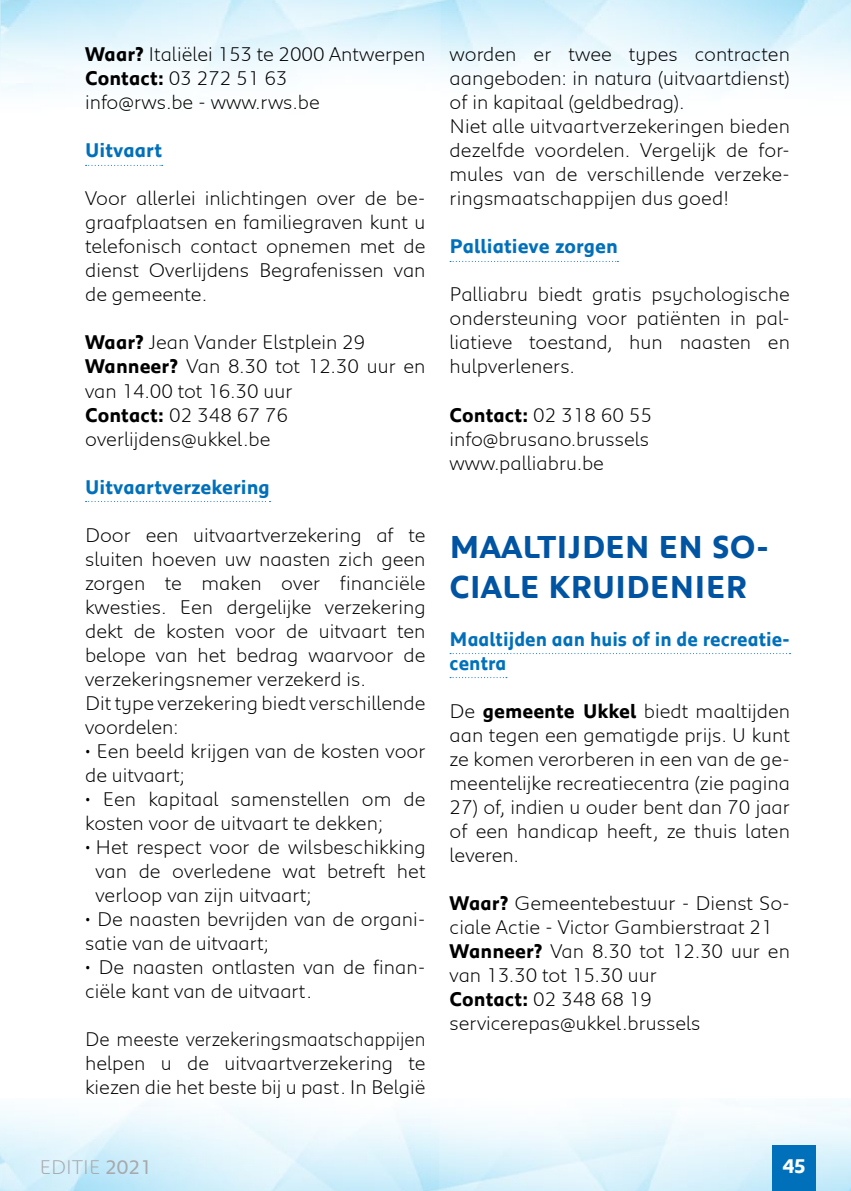
<style>
.page{position:relative;width:851px;height:1191px;background:#fff}
.page>*{position:absolute;margin:0;border:0;box-sizing:border-box;transform-origin:0 0}
.t1{font:700 32px/40px "Peugeot";color:#0054a2}
.t2{font:300 20px/24px "Peugeot";color:#000}
.t3{font:300 20px/24px "Peugeot";color:#000;text-align:justify;scale:.95 1}
.t4{font:700 20px "Peugeot";color:#0070bb}
.t5{font:700 20px/24px "Peugeot";color:#0070bb;scale:.96 1}
.t6{font:300 20px "Peugeot";color:#a7a9ac}
.t7{font:700 20px "Peugeot";color:#fff}
.s1{font-weight:700}
.s2{font-weight:400}
</style>
<div class="page">
<img style="left:0;top:1099px;width:850px;height:92px">
<div style="left:771px;top:1145px;width:44px;height:46px;background:#0070bb"></div>
<svg style="left:86px;top:165px;width:77px;height:1px"></svg>
<svg style="left:86px;top:501px;width:184px;height:1px"></svg>
<svg style="left:450px;top:261px;width:168px;height:1px"></svg>
<svg style="left:450px;top:653px;width:340px;height:1px"></svg>
<svg style="left:450px;top:677px;width:57px;height:1px"></svg>
<p class="t2" style="left:85px;top:43px;width:342px"><span class="s1">Waar?</span> Italiëlei 153 te 2000 Antwerpen<br><span class="s1">Contact:</span> 03 272 51 63<br>info@rws.be - www.rws.be</p>
<p class="t4" style="left:85px;top:139px;width:79px">Uitvaart</p>
<p class="t2" style="left:85px;top:187px;width:342px;text-align:justify">Voor allerlei inlichtingen over de be&shy;graafplaatsen en familiegraven kunt u telefonisch contact opnemen met de dienst Overlijdens Begrafenissen van de gemeente.</p>
<p class="t2" style="left:85px;top:331px;width:342px"><span class="s1">Waar?</span> Jean Vander Elstplein 29<br><span class="s1">Wanneer?</span> Van 8.30 tot 12.30 uur en van 14.00 tot 16.30 uur<br><span class="s1">Contact:</span> 02 348 67 76 overlijdens@ukkel.be</p>
<p class="t4" style="left:85px;top:475px;width:186px">Uitvaartverzekering</p>
<p class="t2" style="left:85px;top:523px;width:342px">Door een uitvaartverzekering af te sluiten hoeven uw naasten zich geen zorgen te maken over financiële kwesties. Een dergelijke verzekering dekt de kosten voor de uitvaart ten belope van het bedrag waarvoor de verzekeringsnemer verzekerd is.<br>Dit type verzekering biedt verschillende voordelen:</p>
<p class="t2" style="left:85px;top:739px;width:342px">• Een beeld krijgen van de kosten voor de uitvaart;</p>
<p class="t2" style="left:85px;top:787px;width:342px">• Een kapitaal samenstellen om de kosten voor de uitvaart te dekken;</p>
<p class="t2" style="left:95px;top:835px;width:331px;text-align:justify;text-indent:-10px">• Het respect voor de wilsbeschikking van de overledene wat betreft het verloop van zijn uitvaart;</p>
<p class="t2" style="left:85px;top:907px;width:342px">• De naasten bevrijden van de organi&shy;satie van de uitvaart;</p>
<p class="t2" style="left:85px;top:955px;width:342px">• De naasten ontlasten van de finan&shy;ciële kant van de uitvaart.</p>
<p class="t3" style="left:85px;top:1027px;width:360px">De meeste verzekeringsmaatschappijen helpen u de uitvaartverzekering te kiezen die het beste bij u past. In België</p>
<p class="t2" style="left:449px;top:43px;width:342px">worden er twee types contracten aangeboden: in natura (uitvaartdienst) of in kapitaal (geldbedrag).<br>Niet alle uitvaartverzekeringen bieden dezelfde voordelen. Vergelijk de for&shy;mules van de verschillende verzeke&shy;ringsmaatschappijen dus goed!</p>
<p class="t4" style="left:449px;top:235px;width:170px">Palliatieve zorgen</p>
<p class="t2" style="left:449px;top:283px;width:342px;text-align:justify">Palliabru biedt gratis psychologische ondersteuning voor patiënten in pal&shy;liatieve toestand, hun naasten en hulpverleners.</p>
<p class="t2" style="left:449px;top:403px;width:204px"><span class="s1">Contact:</span> 02 318 60 55 info@brusano.brussels www.palliabru.be</p>
<h1 class="t1" style="left:449px;top:527px;width:321px">MAALTIJDEN EN SO-<br>CIALE KRUIDENIER</h1>
<p class="t5" style="left:449px;top:627px;width:356px">Maaltijden aan huis of in de recreatie&shy;centra</p>
<p class="t2" style="left:449px;top:699px;width:342px;text-align:justify">De <span class="s1">gemeente Ukkel</span> biedt maaltijden aan tegen een gematigde prijs. U kunt ze komen verorberen in een van de ge&shy;meentelijke recreatiecentra (zie pagina</p>
<p class="t2" style="left:449px;top:795px;width:342px;text-align:justify">27) of, indien u ouder bent dan 70 jaar of een handicap heeft, ze thuis laten leveren.</p>
<p class="t2" style="left:449px;top:891px;width:342px"><span class="s1">Waar?</span> Gemeentebestuur - Dienst So&shy;ciale Actie - Victor Gambierstraat 21<br><span class="s1">Wanneer?</span> Van 8.30 tot 12.30 uur en van 13.30 tot 15.30 uur<br><span class="s1">Contact:</span> 02 348 68 19 servicerepas@ukkel.brussels</p>
<p class="t6" style="left:40px;top:1155px;width:113px">EDITIE <span class="s2">2021</span></p>
<p class="t7" style="left:782px;top:1155px;width:25px">45</p>
</div>
